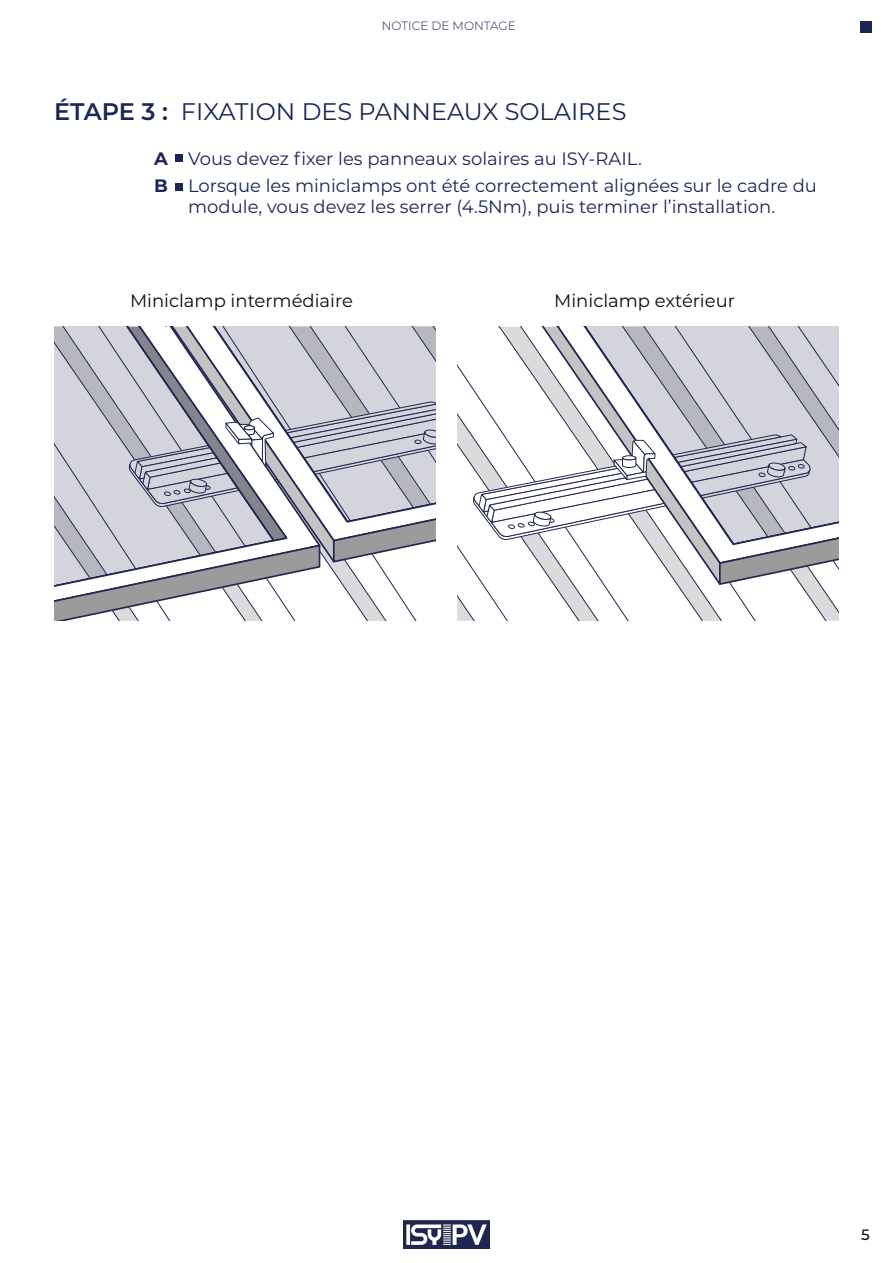
<style>
.page{position:relative;width:893px;height:1263px;background:#fff}
.page>*{position:absolute;margin:0;border:0;box-sizing:border-box;transform-origin:0 0}
.t1{font:24px "Montserrat";color:#1c2655}
.t2{font:18px/21px "Montserrat";color:#1c2655}
.t3{font:18px "Montserrat";color:#0a0d10}
.t4{font:700 18px "Montserrat";color:#1c2655}
.t5{font:500 15px "Montserrat";color:#0a0d10}
.t6{font:300 12px "Montserrat";color:#1c2655}
.s1{font-weight:600}
</style>
<div class="page">
<div style="left:860px;top:21px;width:12px;height:12px;background:#1c2655"></div>
<img style="left:404px;top:1220px;width:85px;height:29px">
<svg style="left:54px;top:327px;width:382px;height:294px"></svg>
<svg style="left:457px;top:327px;width:382px;height:294px"></svg>
<div style="left:175px;top:155px;width:7px;height:7px;background:#1c2655"></div>
<div style="left:175px;top:183px;width:7px;height:7px;background:#1c2655"></div>
<p class="t6" style="left:382px;top:18px;width:136px">NOTICE DE MONTAGE</p>
<p class="t1" style="left:54px;top:95px;width:574px"><span class="s1">ÉTAPE 3 :</span> FIXATION DES PANNEAUX SOLAIRES</p>
<p class="t2" style="left:188px;top:147px;width:455px">Vous devez fixer les panneaux solaires au ISY-RAIL.</p>
<p class="t2" style="left:188px;top:174px;width:630px">Lorsque les miniclamps ont été correctement alignées sur le cadre du module, vous devez les serrer (4.5Nm), puis terminer l’installation.</p>
<p class="t4" style="left:154px;top:145px;width:15px">A</p>
<p class="t4" style="left:154px;top:172px;width:15px">B</p>
<p class="t3" style="left:130px;top:288px;width:224px">Miniclamp intermédiaire</p>
<p class="t3" style="left:554px;top:288px;width:182px">Miniclamp extérieur</p>
<p class="t5" style="left:861px;top:1224px;width:10px">5</p>
</div>
